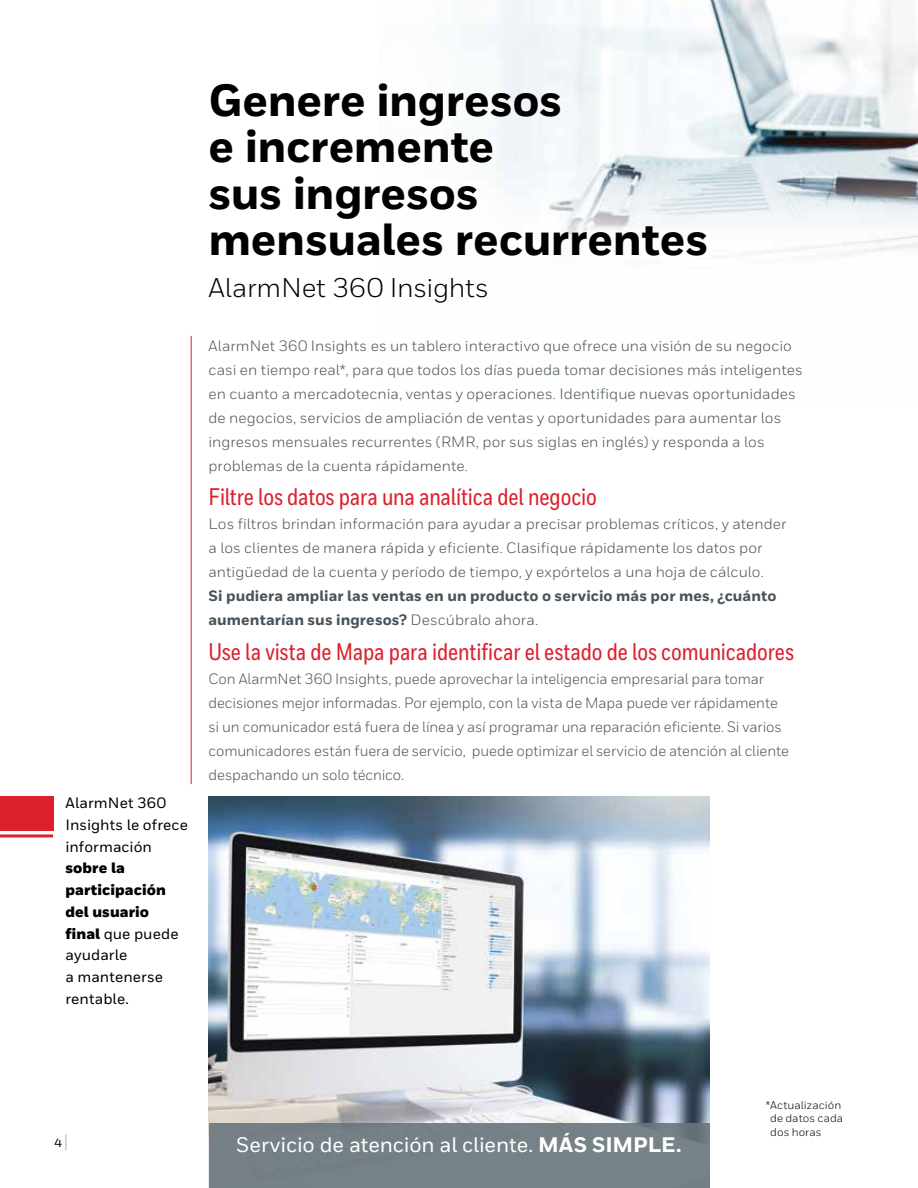
<style>
.page{position:relative;width:918px;height:1188px;background:#fff}
.page>*{position:absolute;margin:0;border:0;box-sizing:border-box;transform-origin:0 0}
.t1{font:800 45px/46.5px "Honeywell Sans";letter-spacing:-.01em;color:#000}
.t2{font:27px "Honeywell Sans";letter-spacing:-.01em;color:#000}
.t3{font:500 24px "Honeywell Cond";letter-spacing:-.005em;color:#dc202e}
.t4{font:500 21px "Honeywell Sans";letter-spacing:-.005em;color:#fff}
.t5{font:15px/24px "Honeywell Sans";color:#48535b}
.t6{font:15px/24px "Honeywell Sans";color:#48535b;scale:.96 1}
.t7{font:500 15px/21.8px "Honeywell Sans";letter-spacing:.005em;color:#000}
.t8{font:800 15px/24px "Honeywell Sans";letter-spacing:.005em;color:#48535b}
.t9{font:500 12px "Honeywell Sans";color:#000}
.t10{font:11.25px/13.5px "Honeywell Sans";letter-spacing:.005em;color:#000}
.s1{font-weight:900}
.s2{font-weight:400}
.s3{font-family:"Honeywell Cond";font-weight:300;font-size:18.75px;color:#414042}
.s4{font-weight:800}
</style>
<div class="page">
<img style="left:209px;top:796px;width:501px;height:327px">
<img style="left:462px;top:0;width:456px;height:255px">
<hr style="left:191px;top:336px;width:1px;height:448px;background:#dc202e">
<div style="left:0;top:796px;width:53px;height:35px;background:#dc202e"></div>
<hr style="left:0;top:834px;width:53px;height:3px;background:#dc202e">
<div style="left:209px;top:1123px;width:501px;height:65px;background:#778288"></div>
<p class="t7" style="left:65px;top:792px;width:124px">AlarmNet 360<br>Insights le ofrece información</p>
<p class="t7" style="left:65px;top:858px;width:115px"><span class="s1">sobre la participación del usuario final</span> que puede ayudarle<br>a mantenerse rentable.</p>
<h1 class="t1" style="left:208px;top:78px;width:501px">Genere ingresos<br>e incremente<br>sus ingresos mensuales recurrentes</h1>
<h2 class="t2" style="left:208px;top:272px;width:282px">AlarmNet 360 Insights</h2>
<p class="t5" style="left:208px;top:333px;width:596px">AlarmNet 360 Insights es un tablero interactivo que ofrece una visión de su negocio casi en tiempo real*, para que todos los días pueda tomar decisiones más inteligentes en cuanto a mercadotecnia, ventas y operaciones. Identifique nuevas oportunidades de negocios, servicios de ampliación de ventas y oportunidades para aumentar los ingresos mensuales recurrentes (RMR, por sus siglas en inglés) y responda a los problemas de la cuenta rápidamente.</p>
<h3 class="t3" style="left:208px;top:482px;width:390px">Filtre los datos para una analítica del negocio</h3>
<p class="t5" style="left:208px;top:512px;width:579px">Los filtros brindan información para ayudar a precisar problemas críticos, y atender a los clientes de manera rápida y eficiente. Clasifique rápidamente los datos por antigüedad de la cuenta y período de tiempo, y expórtelos a una hoja de cálculo.</p>
<p class="t8" style="left:208px;top:584px;width:570px">Si pudiera ampliar las ventas en un producto o servicio más por mes, ¿cuánto aumentarían sus ingresos? <span class="s2">Descúbralo ahora.</span></p>
<h3 class="t3" style="left:208px;top:637px;width:587px">Use la vista de Mapa para identificar el estado de los comunicadores</h3>
<p class="t6" style="left:208px;top:666px;width:606px">Con AlarmNet 360 Insights, puede aprovechar la inteligencia empresarial para tomar decisiones mejor informadas. Por ejemplo, con la vista de Mapa puede ver rápidamente si un comunicador está fuera de línea y así programar una reparación eficiente. Si varios comunicadores están fuera de servicio, puede optimizar el servicio de atención al cliente despachando un solo técnico.</p>
<p class="t9" style="left:55px;top:1136px;width:15px">4<span class="s3">|</span></p>
<h3 class="t4" style="left:236px;top:1132px;width:447px">Servicio de atención al cliente. <span class="s4">MÁS SIMPLE.</span></h3>
<p class="t10" style="left:770px;top:1098px;width:75px;text-indent:-4px">*Actualización de datos cada dos horas</p>
</div>
